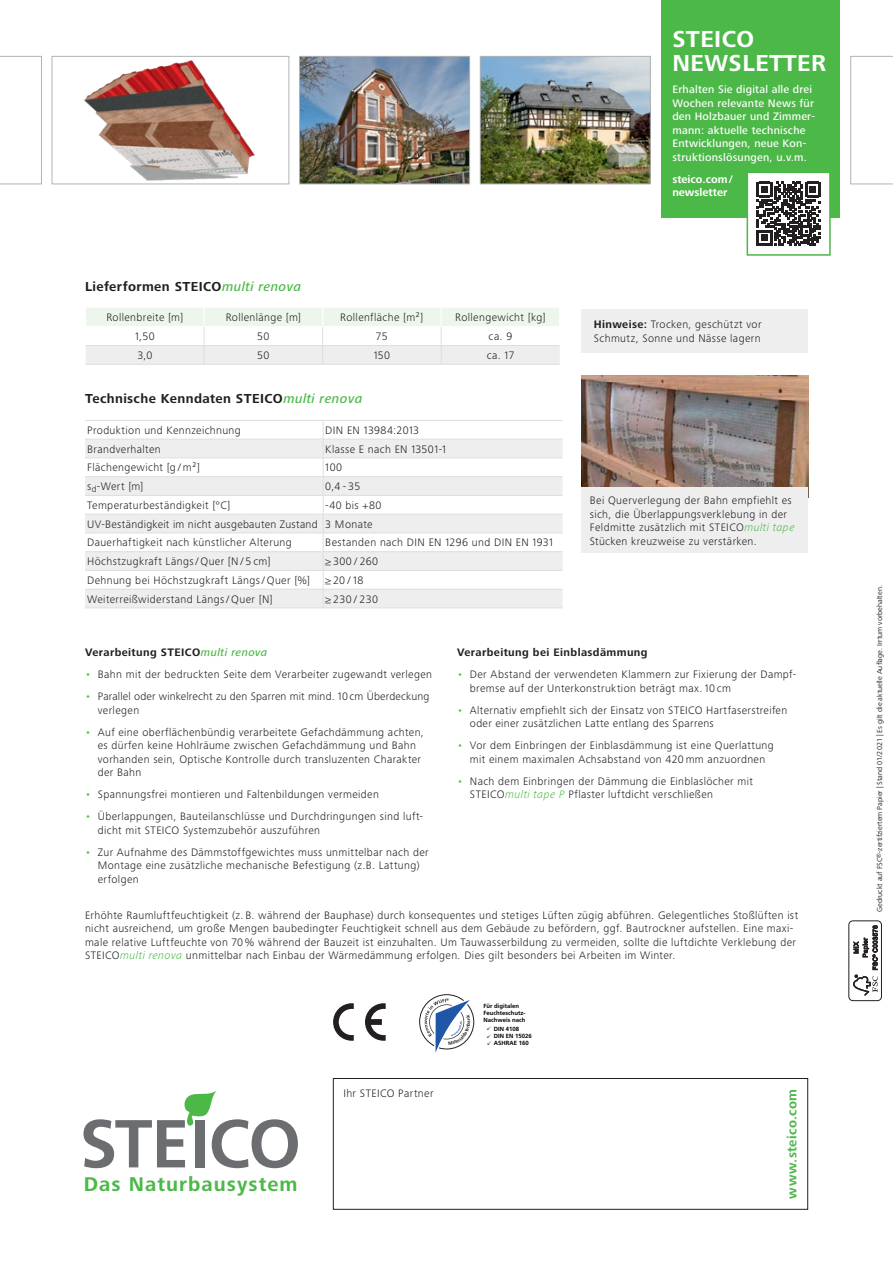
<style>
.page{position:relative;width:893px;height:1263px;background:#fff}
.page>*{position:absolute;margin:0;border:0;box-sizing:border-box;transform-origin:0 0}
.t1{font:700 24px/24px "Frutiger Next LTW1 G";letter-spacing:.02em;color:#fff}
.t2{font:700 20.55px "Frutiger Next LTW1 G";letter-spacing:.05em;color:#4cb848}
.t3{font:700 13.5px "Frutiger Next LTW1 G";letter-spacing:.03em;color:#231f20}
.t4{font:700 13.5px "Frutiger Next LTW1 G";letter-spacing:.03em;color:#4cb848}
.t5{font:300 11.25px/13.5px "Frutiger Next LTW1 G";letter-spacing:.035em;color:#231f20}
.t6{font:500 11.25px/13.5px "Frutiger Next LTW1 G";letter-spacing:.02em;color:#fff}
.t7{font:300 11.25px/13.5px "Frutiger Next LTW1 G";letter-spacing:.015em;color:#231f20}
.t8{font:700 11.25px "Frutiger Next LTW1 G";letter-spacing:.035em;color:#231f20}
.t9{font:700 11.25px/13.5px "Frutiger Next LTW1 G";color:#fff}
.t10{font:7.5px "Frutiger Next LTW1 G";color:#231f20}
.t11{font:300 6px/6.9px "Frutiger LT Com";color:#000002}
.s1{font-weight:500;font-style:italic;color:#4cb848}
.s2{font-weight:700}
.s3{font-style:italic;color:#4cb848}
.s4{color:#4cb848}
</style>
<div class="page">
<svg style="left:83px;top:1090px;width:215px;height:78px"></svg>
<div style="left:333px;top:1078px;width:475px;height:131px;border:1px solid #231f20"></div>
<div style="left:848px;top:920px;width:34px;height:81px;border:1px solid #231f20;border-radius:4px"></div>
<svg style="left:853px;top:925px;width:25px;height:71px"></svg>
<svg style="left:850px;top:56px;width:43px;height:128px"></svg>
<svg style="left:0;top:56px;width:42px;height:128px"></svg>
<div style="left:662px;top:0;width:178px;height:217px;background:#4cb848"></div>
<svg style="left:746px;top:173px;width:85px;height:83px"></svg>
<img style="left:482px;top:58px;width:167px;height:124px">
<div style="left:480px;top:56px;width:171px;height:128px;border:1px solid #b2b3b7"></div>
<img style="left:301px;top:58px;width:167px;height:124px">
<div style="left:299px;top:56px;width:171px;height:128px;border:1px solid #b2b3b7"></div>
<img style="left:84px;top:60px;width:171px;height:121px">
<div style="left:52px;top:56px;width:237px;height:128px;border:1px solid #b2b3b7"></div>
<hr style="left:86px;top:364px;width:118px;height:1px;background:#dddee0">
<hr style="left:204px;top:364px;width:118px;height:1px;background:#dddee0">
<hr style="left:323px;top:364px;width:118px;height:1px;background:#dddee0">
<svg style="left:85px;top:308px;width:475px;height:56px"></svg>
<hr style="left:441px;top:364px;width:119px;height:1px;background:#dddee0">
<svg style="left:85px;top:440px;width:478px;height:168px;fill:#eeeeef"></svg>
<hr style="left:85px;top:458px;width:238px;height:1px;background:#dddee0">
<hr style="left:323px;top:458px;width:240px;height:1px;background:#dddee0">
<hr style="left:85px;top:476px;width:238px;height:1px;background:#dddee0">
<hr style="left:323px;top:476px;width:240px;height:1px;background:#dddee0">
<hr style="left:85px;top:495px;width:238px;height:1px;background:#dddee0">
<hr style="left:323px;top:495px;width:240px;height:1px;background:#dddee0">
<hr style="left:85px;top:514px;width:238px;height:1px;background:#dddee0">
<hr style="left:323px;top:514px;width:240px;height:1px;background:#dddee0">
<hr style="left:85px;top:533px;width:238px;height:1px;background:#dddee0">
<hr style="left:323px;top:533px;width:240px;height:1px;background:#dddee0">
<hr style="left:85px;top:551px;width:238px;height:1px;background:#dddee0">
<hr style="left:323px;top:551px;width:240px;height:1px;background:#dddee0">
<hr style="left:85px;top:570px;width:238px;height:1px;background:#dddee0">
<hr style="left:323px;top:570px;width:240px;height:1px;background:#dddee0">
<svg style="left:323px;top:421px;width:1px;height:187px"></svg>
<hr style="left:85px;top:439px;width:238px;height:1px;background:#dddee0">
<hr style="left:323px;top:439px;width:240px;height:1px;background:#dddee0">
<hr style="left:85px;top:589px;width:238px;height:1px;background:#dddee0">
<hr style="left:323px;top:589px;width:240px;height:1px;background:#dddee0">
<hr style="left:85px;top:420px;width:238px;height:1px;background:#dddee0">
<hr style="left:85px;top:608px;width:238px;height:1px;background:#dddee0">
<hr style="left:323px;top:420px;width:240px;height:1px;background:#dddee0">
<hr style="left:323px;top:608px;width:240px;height:1px;background:#dddee0">
<svg style="left:365px;top:1003px;width:21px;height:38px"></svg>
<svg style="left:333px;top:1003px;width:21px;height:38px"></svg>
<div style="left:581px;top:309px;width:227px;height:44px;background:#eeeeef"></div>
<img style="left:581px;top:375px;width:227px;height:113px">
<div style="left:581px;top:488px;width:227px;height:65px;background:#eeeeef"></div>
<svg style="left:419px;top:994px;width:55px;height:59px"></svg>
<p class="t3" style="left:85px;top:278px;width:218px">Lieferformen STEICO<span class="s1">multi renova</span></p>
<p class="t5" style="left:106px;top:311px;width:78px">Rollenbreite [m]</p>
<p class="t5" style="left:226px;top:311px;width:77px">Rollenlänge [m]</p>
<p class="t5" style="left:340px;top:311px;width:85px">Rollenfläche [m²]</p>
<p class="t5" style="left:455px;top:311px;width:92px">Rollengewicht [kg]</p>
<p class="t5" style="left:135px;top:330px;width:21px">1,50</p>
<p class="t5" style="left:257px;top:330px;width:14px">50</p>
<p class="t5" style="left:376px;top:330px;width:13px">75</p>
<p class="t5" style="left:489px;top:330px;width:25px">ca. 9</p>
<p class="t5" style="left:137px;top:348px;width:17px">3,0</p>
<p class="t5" style="left:257px;top:348px;width:14px">50</p>
<p class="t5" style="left:374px;top:348px;width:18px">150</p>
<p class="t5" style="left:487px;top:348px;width:29px">ca. 17</p>
<p class="t3" style="left:85px;top:391px;width:279px">Technische Kenndaten STEICO<span class="s1">multi renova</span></p>
<p class="t5" style="left:87px;top:423px;width:155px">Produktion und Kennzeichnung</p>
<p class="t5" style="left:325px;top:423px;width:95px">DIN EN 13984:2013</p>
<p class="t5" style="left:87px;top:442px;width:75px">Brandverhalten</p>
<p class="t5" style="left:325px;top:442px;width:122px">Klasse E nach EN 13501-1</p>
<p class="t5" style="left:87px;top:461px;width:114px">Flächengewicht [g / m²]</p>
<p class="t5" style="left:325px;top:461px;width:18px">100</p>
<p class="t5" style="left:87px;top:480px;width:58px">s<sub>d</sub>-Wert [m]</p>
<p class="t5" style="left:325px;top:480px;width:37px">0,4 - 35</p>
<p class="t5" style="left:87px;top:498px;width:145px">Temperaturbeständigkeit [°C]</p>
<p class="t5" style="left:87px;top:496px;width:296px;line-height:18.8px;text-indent:238px">-40 bis +80<br>UV-Beständigkeit im nicht ausgebauten Zustand 3 Monate<br>Dauerhaftigkeit nach künstlicher Alterung</p>
<p class="t5" style="left:325px;top:536px;width:230px">Bestanden nach DIN EN 1296 und DIN EN 1931</p>
<p class="t5" style="left:87px;top:555px;width:185px">Höchstzugkraft Längs/Quer [N / 5 cm]</p>
<p class="t5" style="left:325px;top:555px;width:54px">≥ 300 / 260</p>
<p class="t5" style="left:87px;top:573px;width:224px">Dehnung bei Höchstzugkraft Längs/Quer [%]</p>
<p class="t5" style="left:325px;top:573px;width:40px">≥20/18</p>
<p class="t5" style="left:87px;top:592px;width:187px">Weiterreißwiderstand Längs/Quer [N]</p>
<p class="t5" style="left:325px;top:592px;width:54px">≥ 230 / 230</p>
<h1 class="t1" style="left:672px;top:28px;width:155px">STEICO<br>NEWSLETTER</h1>
<p class="t6" style="left:672px;top:83px;width:144px">Erhalten Sie digital alle drei<br>Wochen relevante News für den Holzbauer und Zimmer&shy;mann: aktuelle technische<br>Entwicklungen, neue Kon&shy;struktionslösungen, u.v.m.</p>
<p class="t9" style="left:672px;top:172px;width:62px">steico.com/ newsletter</p>
<p class="t5" style="left:594px;top:318px;width:169px"><span class="s2">Hinweise:</span> Trocken, geschützt vor<br>Schmutz, Sonne und Nässe lagern</p>
<p class="t5" style="left:590px;top:494px;width:206px">Bei Querverlegung der Bahn empfiehlt es sich, die Überlappungsverklebung in der Feldmitte zusätzlich mit STEICO<span class="s3">multi tape </span>Stücken kreuzweise zu verstärken.</p>
<p class="t8" style="left:85px;top:646px;width:184px">Verarbeitung STEICO<span class="s1">multi renova</span></p>
<p class="t5" style="left:85px;top:668px;width:349px"><span class="s4">•</span> Bahn mit der bedruckten Seite dem Verarbeiter zugewandt verlegen</p>
<p class="t7" style="left:98px;top:690px;width:333px;text-indent:-13px"><span class="s4">•</span> Parallel oder winkelrecht zu den Sparren mit mind. 10cm Überdeckung verlegen</p>
<p class="t5" style="left:98px;top:725px;width:328px;text-indent:-13px"><span class="s4">•</span> Auf eine oberflächenbündig verarbeitete Gefachdämmung achten, es dürfen keine Hohlräume zwischen Gefachdämmung und Bahn vorhanden sein, Optische Kontrolle durch transluzenten Charakter der Bahn</p>
<p class="t5" style="left:85px;top:788px;width:295px"><span class="s4">•</span> Spannungsfrei montieren und Faltenbildungen vermeiden</p>
<p class="t5" style="left:98px;top:810px;width:327px;text-indent:-13px"><span class="s4">•</span> Überlappungen, Bauteilanschlüsse und Durchdringungen sind luft&shy;dicht mit STEICO Systemzubehör auszuführen</p>
<p class="t5" style="left:98px;top:845px;width:332px;text-indent:-13px"><span class="s4">•</span> Zur Aufnahme des Dämmstoffgewichtes muss unmittelbar nach der<br>Montage eine zusätzliche mechanische Befestigung (z.B. Lattung) erfolgen</p>
<p class="t8" style="left:457px;top:646px;width:192px">Verarbeitung bei Einblasdämmung</p>
<p class="t5" style="left:470px;top:668px;width:328px;text-indent:-13px"><span class="s4">•</span> Der Abstand der verwendeten Klammern zur Fixierung der Dampf&shy;bremse auf der Unterkonstruktion beträgt max. 10 cm</p>
<p class="t5" style="left:470px;top:703px;width:319px;text-indent:-13px"><span class="s4">•</span> Alternativ empfiehlt sich der Einsatz von STEICO Hartfaserstreifen oder einer zusätzlichen Latte entlang des Sparrens</p>
<p class="t5" style="left:457px;top:739px;width:318px;text-align:center"><span class="s4">•</span> Vor dem Einbringen der Einblasdämmung ist eine Querlattung mit einem maximalen Achsabstand von 420 mm anzuordnen</p>
<p class="t5" style="left:470px;top:774px;width:285px;text-indent:-13px"><span class="s4">•</span> Nach dem Einbringen der Dämmung die Einblaslöcher mit<br>STEICO<span class="s3">multi tape P</span> Pflaster luftdicht verschließen</p>
<p class="t5" style="left:85px;top:908px;width:715px">Erhöhte Raumluftfeuchtigkeit (z. B. während der Bauphase) durch konsequentes und stetiges Lüften zügig abführen. Gelegentliches Stoßlüften ist nicht ausreichend, um große Mengen baubedingter Feuchtigkeit schnell aus dem Gebäude zu befördern, ggf. Bautrockner aufstellen. Eine maxi&shy;male relative Luftfeuchte von 70 % während der Bauzeit ist einzuhalten. Um Tauwasserbildung zu vermeiden, sollte die luftdichte Verklebung der STEICO<span class="s3">multi renova</span> unmittelbar nach Einbau der Wärmedämmung erfolgen. Dies gilt besonders bei Arbeiten im Winter.</p>
<h2 class="t2" style="left:84px;top:1172px;width:215px">Das Naturbausystem</h2>
<p class="t11" style="left:484px;top:1003px;width:43px">Für digitalen<br>Feuchteschutz-</p>
<p class="t11" style="left:494px;top:1025px;width:39px;line-height:7.5px">DIN 4108<br>DIN EN 15026</p>
<p class="t11" style="left:494px;top:1040px;width:36px">ASHRAE 160</p>
<p class="t11" style="left:484px;top:1017px;width:43px">Nachweis nach</p>
<p class="t5" style="left:343px;top:1086px;width:92px">Ihr STEICO Partner</p>
<p class="t4" style="left:784px;top:1198px;width:111px;rotate:-90deg">www.steico.com</p>
<p class="t10" style="left:875px;top:912px;width:328px;rotate:-90deg">Gedruckt auf FSC<sup>®</sup>-zertifziertem Papier | Stand 01/2021 | Es gilt die aktuelle Auflage. Irrtum vorbehalten.</p>
</div>
